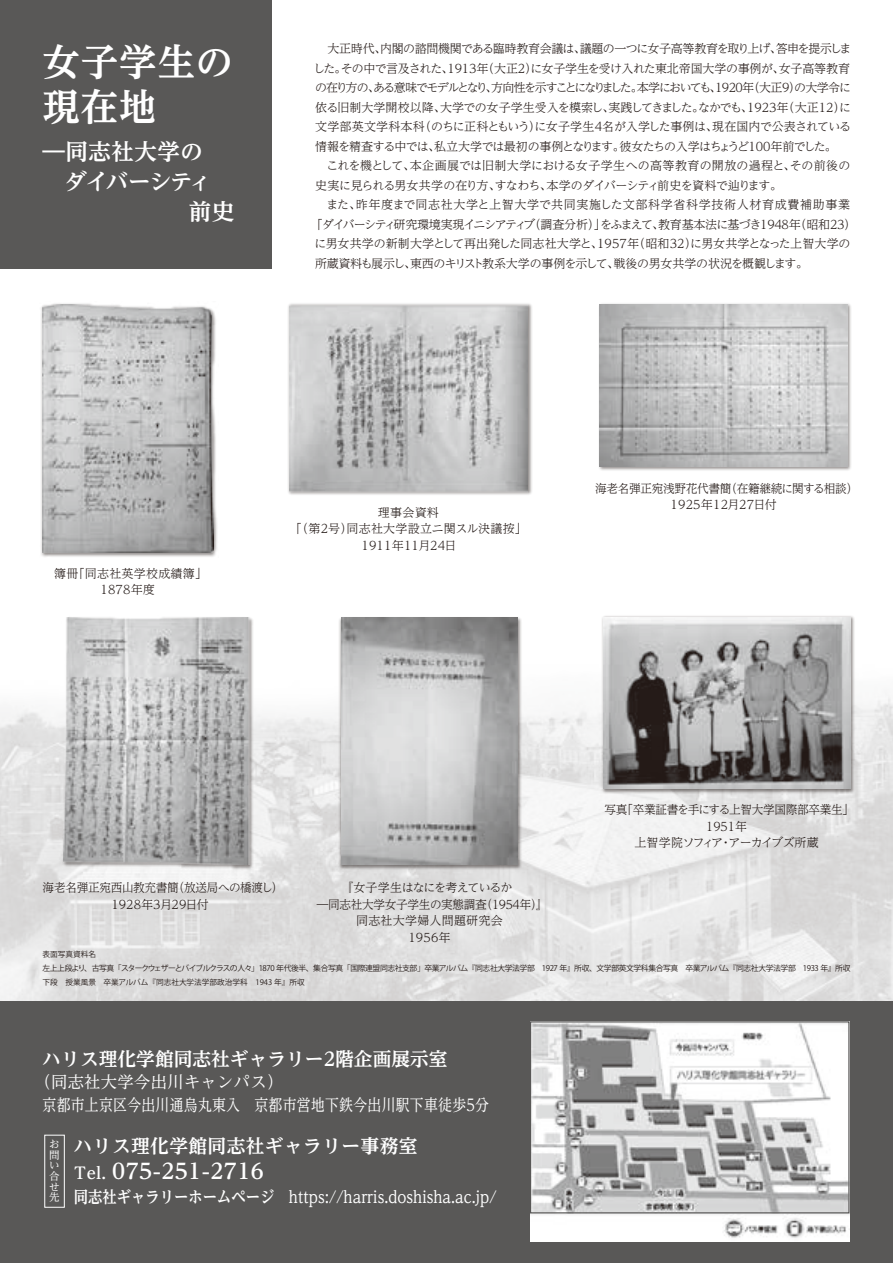
<style>
.page{position:relative;width:893px;height:1263px;background:#fff}
.page>*{position:absolute;margin:0;border:0;box-sizing:border-box;transform-origin:0 0}
.t1{font:700 37.5px/45px "UD Reimin Pr 6 N";letter-spacing:.025em;color:#fff}
.t2{font:700 22.5px/30px "UD Reimin Pr 6 N";letter-spacing:-.025em;color:#fff}
.t3{font:700 21.15px "UD Reimin Pr 6 N";letter-spacing:.02em;color:#fff}
.t4{font:700 18.75px "UD Reimin Pr 6 N";color:#fff}
.t5{font:700 18.75px "UD Reimin Pr 6 N";letter-spacing:.02em;color:#fff}
.t6{font:500 16.35px/24px "UD Reimin Pr 6 N";color:#fff;scale:.88 1}
.t7{font:16.35px/22.4px "UD Reimin Pr 6 N";letter-spacing:.02em;color:#fff}
.t8{font:300 12px/16.5px "UD Reimin Pr 6 N";letter-spacing:-.025em;color:#231916}
.t9{font:300 12px/19.5px "UD Reimin Pr 6 N";letter-spacing:.02em;color:#231916}
.t10{font:300 12px/16.5px "UD Reimin Pr 6 N";letter-spacing:-.045em;color:#231916}
.t11{font:300 12px/19.5px "UD Reimin Pr 6 N";letter-spacing:.05em;color:#231916}
.t12{font:300 12px "UD Reimin Pr 6 N";letter-spacing:-.13em;color:#231916}
.t13{font:300 12px "UD Reimin Pr 6 N";letter-spacing:-.05em;color:#231916}
.t14{font:300 12px "UD Reimin Pr 6 N";letter-spacing:.01em;color:#231916}
.t15{font:300 12px "UD Reimin Pr 6 N";letter-spacing:-.06em;color:#231916}
.t16{font:300 12px "UD Reimin Pr 6 N";letter-spacing:.005em;color:#231916}
.t17{font:300 12px "UD Reimin Pr 6 N";letter-spacing:-.12em;color:#231916}
.t18{font:300 12px "UD Reimin Pr 6 N";letter-spacing:-.005em;color:#231916}
.t19{font:300 12px "UD Reimin Pr 6 N";letter-spacing:.015em;color:#231916}
.t20{font:300 12px "UD Reimin Pr 6 N";letter-spacing:-.075em;color:#231916}
.t21{font:10.5px/10.6px "UD Reimin Pr 6 N";color:#fff;text-align:justify}
.t22{font:7.8px "Koz Go Pro";letter-spacing:-.05em;color:#231916}
.t23{font:7.65px "Koz Go Pro";color:#231916}
.s1{font-weight:700}
</style>
<div class="page">
<img style="left:0;top:697px;width:893px;height:304px">
<div style="left:0;top:1001px;width:893px;height:262px;background:#595857"></div>
<img style="left:530px;top:1022px;width:320px;height:219px">
<div style="left:530px;top:1021px;width:319px;height:192px;border:1px solid #595857"></div>
<div style="left:44px;top:1135px;width:21px;height:72px;border:1px solid #fff"></div>
<div style="left:0;top:0;width:272px;height:268px;background:#595857"></div>
<img style="left:288px;top:303px;width:244px;height:192px">
<img style="left:290px;top:303px;width:238px;height:192px">
<img style="left:599px;top:303px;width:252px;height:168px">
<img style="left:600px;top:305px;width:247px;height:161px">
<img style="left:62px;top:697px;width:192px;height:174px">
<img style="left:64px;top:617px;width:192px;height:248px">
<img style="left:338px;top:618px;width:185px;height:253px">
<img style="left:341px;top:617px;width:177px;height:248px">
<img style="left:600px;top:616px;width:256px;height:178px">
<img style="left:603px;top:617px;width:247px;height:172px">
<img style="left:41px;top:303px;width:176px;height:254px">
<img style="left:43px;top:305px;width:170px;height:247px">
<h1 class="t1" style="left:42px;top:38px;width:192px">女子学生の現在地</h1>
<h2 class="t2" style="left:42px;top:136px;width:171px">―同志社大学の　ダイバーシティ</h2>
<p class="t8" style="left:380px;top:40px;width:473px">内閣の諮問機関である臨時教育会議は議題の一つに女子高等教育を取り上げ答申を提示しま</p>
<p class="t8" style="left:770px;top:40px;width:13px">、</p>
<p class="t8" style="left:327px;top:40px;width:60px">大正時代、</p>
<p class="t8" style="left:574px;top:40px;width:13px">、</p>
<p class="t8" style="left:313px;top:59px;width:473px">したその中で言及された 1913 （年大正2 に女子学生を受け入れた東北帝国大学の事例が、</p>
<p class="t8" style="left:525px;top:59px;width:13px">）</p>
<p class="t8" style="left:779px;top:59px;width:73px">女子高等教育</p>
<p class="t8" style="left:335px;top:59px;width:13px">。</p>
<p class="t8" style="left:441px;top:59px;width:13px">、</p>
<p class="t12" style="left:315px;top:78px;width:487px">の在り方のある意味でモデルとなり方向性を示すことになりました本学においても 1920 （年大正）9</p>
<p class="t8" style="left:709px;top:79px;width:13px">、</p>
<p class="t8" style="left:794px;top:79px;width:58px">の大学令に</p>
<p class="t8" style="left:631px;top:79px;width:13px">。</p>
<p class="t8" style="left:368px;top:79px;width:13px">、</p>
<p class="t8" style="left:485px;top:79px;width:13px">、</p>
<p class="t16" style="left:698px;top:97px;width:154px">なかでも 1923 （年大正12 に）</p>
<p class="t8" style="left:741px;top:98px;width:13px">、</p>
<p class="t16" style="left:315px;top:97px;width:132px">依る旧制大学開校以降、</p>
<p class="t10" style="left:440px;top:98px;width:265px">大学での女子学生受入を模索し実践してきました。</p>
<p class="t8" style="left:602px;top:98px;width:13px">、</p>
<p class="t8" style="left:419px;top:118px;width:300px">（のちに正科ともいうに女子学生4名が入学した事例は、</p>
<p class="t8" style="left:529px;top:118px;width:13px">）</p>
<p class="t19" style="left:315px;top:117px;width:111px">文学部英文学科本科</p>
<p class="t10" style="left:712px;top:118px;width:141px">現在国内で公表されている</p>
<p class="t13" style="left:620px;top:136px;width:219px">彼女たちの入学はちょうど100年前でした。</p>
<p class="t13" style="left:434px;top:136px;width:192px">私立大学では最初の事例となります。</p>
<p class="t9" style="left:410px;top:136px;width:442px;text-indent:-95px">情報を精査する中では、<br>本企画展では旧制大学における女子学生への高等教育の開放の過程とその前後の</p>
<p class="t8" style="left:784px;top:157px;width:13px">、</p>
<p class="t20" style="left:326px;top:156px;width:90px">これを機として、</p>
<p class="t15" style="left:546px;top:175px;width:237px">本学のダイバーシティ前史を資料で辿ります。</p>
<p class="t11" style="left:356px;top:175px;width:496px;text-indent:-41px">史実に見られる男女共学の在り方、<br>昨年度まで同志社大学と上智大学で共同実施した文部科学省科学技術人材育成費補助事業</p>
<p class="t8" style="left:495px;top:176px;width:59px">すなわち、</p>
<p class="t8" style="left:326px;top:196px;width:36px">また、</p>
<p class="t17" style="left:311px;top:214px;width:226px">「ダイバーシティ研究環境実現イニシアティブ</p>
<p class="t8" style="left:529px;top:215px;width:78px">（調査分析）」</p>
<p class="t8" style="left:600px;top:215px;width:258px">をふまえて教育基本法に基づき1948 （年昭和23(</p>
<p class="t8" style="left:652px;top:215px;width:13px">、</p>
<p class="t14" style="left:314px;top:234px;width:384px">に男女共学の新制大学として再出発した同志社大学と 1957 （年昭和32）</p>
<p class="t8" style="left:591px;top:235px;width:13px">、</p>
<p class="t8" style="left:613px;top:254px;width:196px">戦後の男女共学の状況を概観します。</p>
<p class="t18" style="left:690px;top:234px;width:162px">に男女共学となった上智大学の</p>
<p class="t8" style="left:315px;top:254px;width:306px">所蔵資料も展示し東西のキリスト教系大学の事例を示して、</p>
<p class="t8" style="left:404px;top:254px;width:13px">、</p>
<p class="t9" style="left:73px;top:563px;width:136px">「同志社英学校成績簿「</p>
<p class="t8" style="left:54px;top:564px;width:26px">簿冊</p>
<p class="t8" style="left:100px;top:581px;width:56px">1878年度</p>
<p class="t9" style="left:347px;top:503px;width:182px;line-height:16.5px;text-indent:31px">理事会資料<br>同志社大学設立ニ関スル決議按「</p>
<p class="t8" style="left:290px;top:520px;width:64px">「（第2号）</p>
<p class="t9" style="left:362px;top:535px;width:96px">1911年11月24日</p>
<p class="t15" style="left:725px;top:478px;width:134px">（在籍継続に関する相談(</p>
<p class="t8" style="left:671px;top:479px;width:108px;text-indent:-75px">海老名弾正宛浅野花代書簡<br>1925年12月27日付</p>
<p class="t8" style="left:621px;top:801px;width:234px">「卒業証書を手にする上智大学国際部卒業生「</p>
<p class="t8" style="left:605px;top:801px;width:24px">写真</p>
<p class="t8" style="left:634px;top:817px;width:186px;text-align:center">1951年<br>上智学院ソフィアアーカイブズ所蔵</p>
<p class="t8" style="left:720px;top:834px;width:13px">・</p>
<p class="t8" style="left:173px;top:879px;width:112px">（放送局への橋渡し(</p>
<p class="t8" style="left:111px;top:879px;width:99px;text-indent:-69px">海老名弾正宛西山教充書簡<br>1928年月3 29日付</p>
<p class="t10" style="left:481px;top:879px;width:69px;text-indent:-140px">『女子学生はなにを考えているか（1954年『(</p>
<p class="t8" style="left:317px;top:896px;width:171px">―同志社大学女子学生の実態調査</p>
<p class="t9" style="left:356px;top:911px;width:148px">同志社大学婦人問題研究会</p>
<p class="t8" style="left:408px;top:929px;width:44px">1956年</p>
<p class="t23" style="left:42px;top:949px;width:55px">表面写真資料名</p>
<p class="t22" style="left:84px;top:963px;width:768px">、古写真「スタークウェザーとバイブルクラスの人々」1870 年代後半、集合写真「国際連盟同志社支部」卒業アルバム『同志社大学法学部　1927 年』所収、文学部英文学科集合写真　卒業アルバム『同志社大学法学部　1933 年』所収</p>
<p class="t22" style="left:42px;top:963px;width:45px">左上上段より</p>
<p class="t23" style="left:42px;top:977px;width:264px">下段　授業風景　卒業アルバム『同志社大学法学部政治学科　1943 年』所収</p>
<h3 class="t4" style="left:43px;top:1043px;width:407px">ハリス理化学館同志社ギャラリー2階企画展示室</h3>
<h3 class="t7" style="left:43px;top:1070px;width:448px;text-indent:-8px">（同志社大学今出川キャンパス(<br>京都市上京区今出川通烏丸東入　京都市営地下鉄今出川駅下車徒歩 分5</h3>
<h3 class="t5" style="left:74px;top:1130px;width:345px">ハリス理化学館同志社ギャラリー事務室</h3>
<h3 class="t3" style="left:112px;top:1154px;width:153px">075-251-2716</h3>
<p class="t21" style="left:49px;top:1138px;width:12px">お問い合せ先</p>
<h3 class="t6" style="left:74px;top:1160px;width:482px"><span class="s1">Tel.<br>同志社ギャラリーホームページ</span>　https://harris.doshisha.ac j p. /</h3>
</div>
